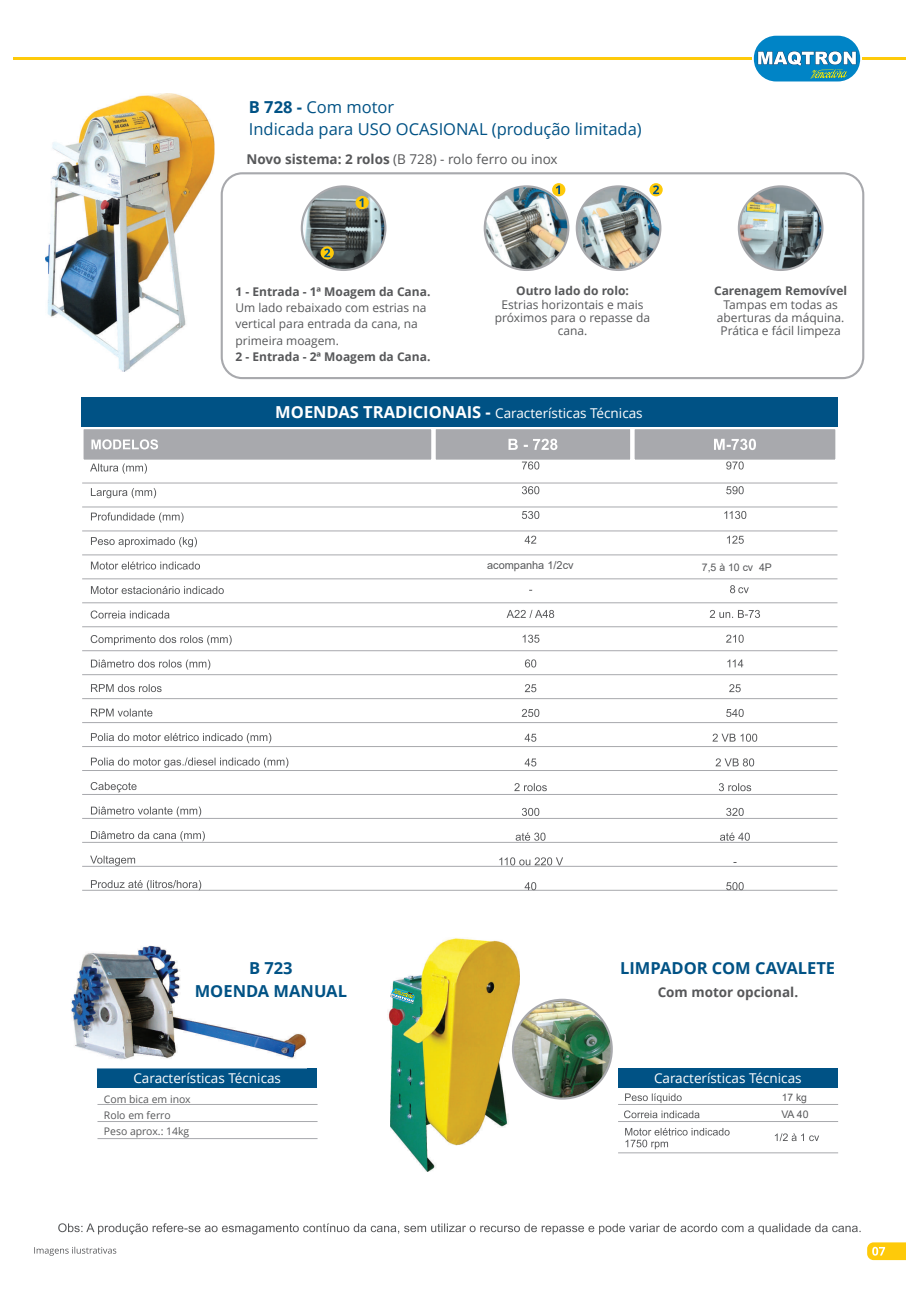
<style>
.page{position:relative;width:920px;height:1290px;background:#fff}
.page>*{position:absolute;margin:0;border:0;box-sizing:border-box;transform-origin:0 0}
.t1{font:16.5px/22.4px "Open Sans";color:#005285}
.t2{font:700 16.5px/23.4px "Open Sans";color:#005285;text-align:center}
.t3{font:13.5px "Open Sans";color:#fff}
.t4{font:13.5px "Open Sans";color:#57585a}
.t5{font:700 13.5px "Open Sans";color:#57585a}
.t6{font:12px/13px "Open Sans";color:#57585a;text-align:center}
.t7{font:700 12px "Open Sans";color:#57585a}
.t8{font:10.95px "Arial";color:#57585a}
.t9{font:10.5px/16.4px "Open Sans";color:#57585a}
.t10{font:10.5px "Arial";color:#57585a}
.t11{font:10.35px "Arial";color:#57585a}
.s1{font-weight:700}
.s2{font-weight:700;font-size:16.5px}
</style>
<div class="page">
<hr style="left:13px;top:57px;width:893px;height:3px;background:#feca0a">
<svg style="left:34px;top:1247px;width:82px;height:9px"></svg>
<div style="left:752px;top:34px;width:110px;height:49px;border:4px solid #fff;border-radius:22px"></div>
<div style="left:754px;top:36px;width:106px;height:45px;background:#0084c6;border-radius:22px"></div>
<svg style="left:757px;top:51px;width:99px;height:28px"></svg>
<svg style="left:867px;top:1242px;width:39px;height:18px"></svg>
<img style="left:46px;top:93px;width:168px;height:279px">
<img style="left:98px;top:195px;width:28px;height:30px">
<div style="left:221px;top:172px;width:643px;height:207px;border:2px solid #a8a9ad;border-radius:21px"></div>
<img style="left:739px;top:186px;width:83px;height:84px;border-radius:42px">
<div style="left:738px;top:185px;width:85px;height:86px;border:2px solid #a8a9ad;border-radius:50%"></div>
<img style="left:485px;top:186px;width:83px;height:84px;border-radius:42px">
<div style="left:484px;top:185px;width:85px;height:86px;border:2px solid #a8a9ad;border-radius:50%"></div>
<img style="left:577px;top:186px;width:83px;height:84px;border-radius:42px">
<div style="left:576px;top:185px;width:85px;height:86px;border:2px solid #a8a9ad;border-radius:50%"></div>
<img style="left:302px;top:186px;width:83px;height:84px;border-radius:42px">
<div style="left:301px;top:185px;width:85px;height:86px;border:2px solid #a8a9ad;border-radius:50%"></div>
<svg style="left:356px;top:196px;width:13px;height:13px"></svg>
<svg style="left:359px;top:198px;width:4px;height:9px"></svg>
<div style="left:552px;top:183px;width:13px;height:13px;background:#feca0a;border-radius:50%"></div>
<svg style="left:556px;top:185px;width:4px;height:9px"></svg>
<svg style="left:321px;top:246px;width:13px;height:14px"></svg>
<svg style="left:324px;top:249px;width:6px;height:8px"></svg>
<svg style="left:649px;top:183px;width:14px;height:13px"></svg>
<svg style="left:653px;top:185px;width:6px;height:9px"></svg>
<div style="left:431px;top:425px;width:204px;height:39px;background:#a8a9ad;border:4px solid #fff"></div>
<div style="left:630px;top:425px;width:210px;height:39px;background:#a8a9ad;border:4px solid #fff"></div>
<div style="left:79px;top:425px;width:356px;height:39px;background:#a8a9ad;border:4px solid #fff"></div>
<svg style="left:91px;top:439px;width:67px;height:10px"></svg>
<div style="left:81px;top:397px;width:756px;height:30px;background:#005285"></div>
<svg style="left:714px;top:439px;width:42px;height:11px"></svg>
<svg style="left:508px;top:439px;width:49px;height:11px"></svg>
<hr style="left:82px;top:890px;width:755px;height:1px;background:#a8a9ad">
<hr style="left:82px;top:866px;width:755px;height:1px;background:#a8a9ad">
<hr style="left:82px;top:842px;width:755px;height:1px;background:#a8a9ad">
<hr style="left:82px;top:818px;width:755px;height:1px;background:#a8a9ad">
<hr style="left:82px;top:794px;width:755px;height:1px;background:#a8a9ad">
<hr style="left:82px;top:770px;width:755px;height:1px;background:#a8a9ad">
<hr style="left:82px;top:746px;width:755px;height:1px;background:#a8a9ad">
<hr style="left:82px;top:722px;width:755px;height:1px;background:#a8a9ad">
<hr style="left:82px;top:698px;width:755px;height:1px;background:#a8a9ad">
<hr style="left:82px;top:674px;width:755px;height:1px;background:#a8a9ad">
<hr style="left:82px;top:650px;width:755px;height:1px;background:#a8a9ad">
<hr style="left:82px;top:626px;width:755px;height:1px;background:#a8a9ad">
<hr style="left:82px;top:602px;width:755px;height:1px;background:#a8a9ad">
<hr style="left:82px;top:578px;width:755px;height:1px;background:#a8a9ad">
<hr style="left:82px;top:554px;width:755px;height:1px;background:#a8a9ad">
<hr style="left:82px;top:530px;width:755px;height:1px;background:#a8a9ad">
<hr style="left:82px;top:506px;width:755px;height:1px;background:#a8a9ad">
<hr style="left:82px;top:483px;width:755px;height:1px;background:#a8a9ad">
<svg style="left:90px;top:463px;width:94px;height:60px"></svg>
<svg style="left:91px;top:537px;width:180px;height:206px"></svg>
<svg style="left:91px;top:757px;width:197px;height:11px"></svg>
<svg style="left:90px;top:782px;width:115px;height:108px"></svg>
<svg style="left:710px;top:461px;width:50px;height:355px"></svg>
<svg style="left:720px;top:833px;width:30px;height:57px"></svg>
<svg style="left:499px;top:461px;width:64px;height:429px"></svg>
<svg style="left:58px;top:1223px;width:803px;height:11px"></svg>
<img style="left:390px;top:938px;width:129px;height:233px">
<svg style="left:390px;top:988px;width:25px;height:16px"></svg>
<img style="left:388px;top:1007px;width:17px;height:21px">
<img style="left:514px;top:1000px;width:98px;height:98px">
<div style="left:512px;top:999px;width:101px;height:101px;border:2px solid #a8a9ad;border-radius:50%"></div>
<div style="left:97px;top:1068px;width:220px;height:20px;background:#005285"></div>
<hr style="left:97px;top:1121px;width:221px;height:1px;background:#a8a9ad">
<hr style="left:97px;top:1138px;width:221px;height:1px;background:#a8a9ad">
<hr style="left:97px;top:1104px;width:221px;height:1px;background:#a8a9ad">
<img style="left:71px;top:945px;width:235px;height:124px">
<div style="left:618px;top:1068px;width:220px;height:20px;background:#005285"></div>
<hr style="left:618px;top:1152px;width:220px;height:1px;background:#a8a9ad">
<hr style="left:618px;top:1121px;width:220px;height:1px;background:#a8a9ad">
<hr style="left:618px;top:1104px;width:220px;height:1px;background:#a8a9ad">
<svg style="left:625px;top:1093px;width:57px;height:10px"></svg>
<svg style="left:624px;top:1110px;width:75px;height:8px"></svg>
<svg style="left:625px;top:1128px;width:105px;height:21px"></svg>
<svg style="left:775px;top:1133px;width:44px;height:8px"></svg>
<h1 class="t1" style="left:249px;top:95px;width:394px"><span class="s1">B 728 -</span> Com motor<br>Indicada para USO OCASIONAL (produção limitada)</h1>
<p class="t4" style="left:246px;top:150px;width:313px"><span class="s1">Novo sistema: 2 rolos</span> (B 728) - rolo ferro ou inox</p>
<p class="t7" style="left:235px;top:283px;width:196px">1 - Entrada - 1ª Moagem da Cana.</p>
<p class="t6" style="left:235px;top:299px;width:193px;line-height:16.4px;text-align:left">Um lado rebaixado com estrias na vertical para entrada da cana, na primeira moagem.</p>
<p class="t7" style="left:235px;top:348px;width:196px">2 - Entrada - 2ª Moagem da Cana.</p>
<p class="t7" style="left:516px;top:283px;width:114px">Outro lado do rolo:</p>
<p class="t6" style="left:495px;top:297px;width:157px">Estrias horizontais e mais próximos para o repasse da cana.</p>
<p class="t3" style="left:275px;top:404px;width:369px"><span class="s2">MOENDAS TRADICIONAIS -</span> Características Técnicas</p>
<p class="t7" style="left:714px;top:283px;width:135px">Carenagem Removível</p>
<p class="t6" style="left:717px;top:297px;width:129px">Tampas em todas as aberturas da máquina.<br>Prática e fácil limpeza</p>
<p class="t8" style="left:487px;top:558px;width:88px">acompanha 1/2cv</p>
<p class="t10" style="left:702px;top:560px;width:72px">7,5 à 10 cv 4P</p>
<h1 class="t2" style="left:195px;top:956px;width:154px">B 723<br>MOENDA MANUAL</h1>
<h1 class="t2" style="left:620px;top:956px;width:216px">LIMPADOR COM CAVALETE</h1>
<p class="t5" style="left:658px;top:982px;width:142px">Com motor opcional.</p>
<p class="t3" style="left:133px;top:1069px;width:149px">Características Técnicas</p>
<p class="t9" style="left:104px;top:1090px;width:88px">Com bica em inox<br>Rolo em ferro<br>Peso aprox.: 14kg</p>
<p class="t3" style="left:654px;top:1069px;width:149px">Características Técnicas</p>
<p class="t10" style="left:781px;top:1107px;width:29px">VA 40</p>
<p class="t11" style="left:782px;top:1090px;width:27px">17 kg</p>
</div>
